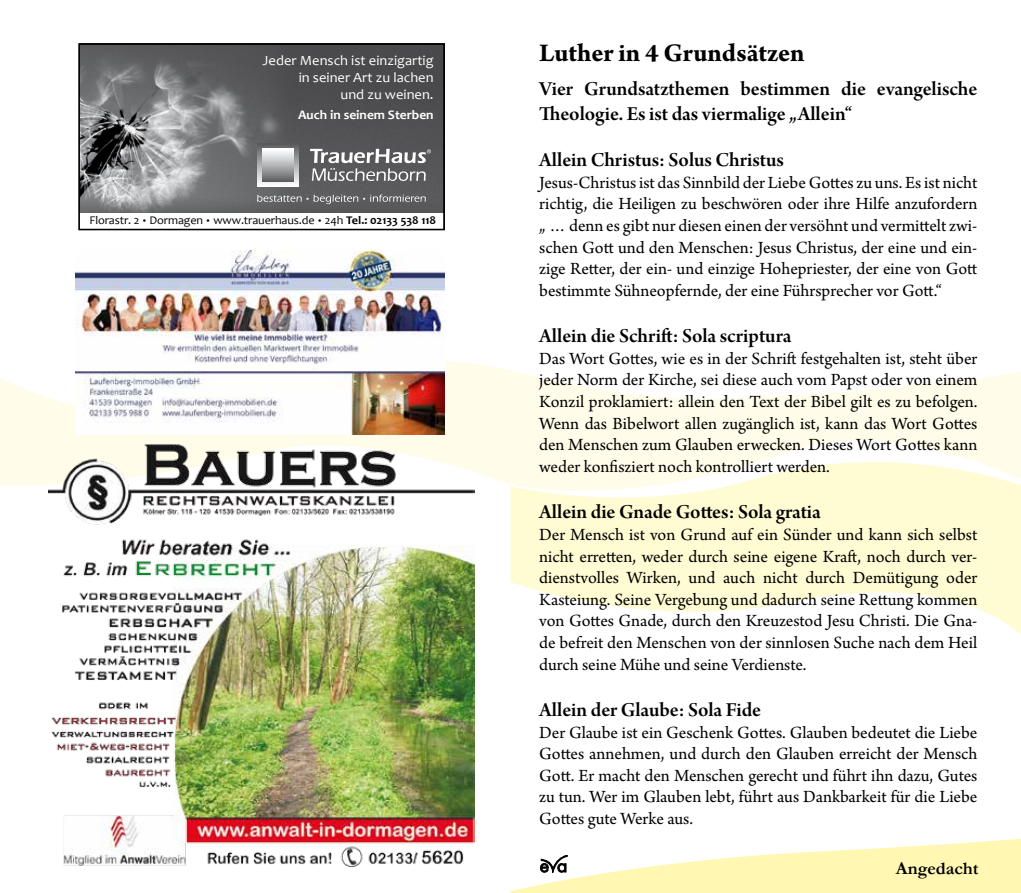
<style>
.page{position:relative;width:1021px;height:893px;background:#fff}
.page>*{position:absolute;margin:0;border:0;box-sizing:border-box;transform-origin:0 0}
.t1{font:700 27px "Arno Pro";color:#000}
.t2{font:21px/25.2px "Arno Pro Smbd Subhead";color:#000}
.t3{font:18px/21.6px "Arno Pro";color:#000;text-align:justify}
.t4{font:700 18px "Garamond";color:#000}
.t5{font:14.1px/16.8px "Candara";color:#fff;text-align:right;scale:1.04 1}
.t6{font:700 12.9px "Candara";color:#fff;scale:1.04 1}
.t7{font:11.85px "Candara";letter-spacing:-.01em;color:#000;scale:1.04 1}
.s1{font-size:7.8px}
.s2{font-weight:700}
</style>
<div class="page">
<svg style="left:0;top:361px;width:510px;height:133px;fill:#fffdea"></svg>
<svg style="left:510px;top:370px;width:510px;height:65px;fill:#fffdea"></svg>
<svg style="left:510px;top:435px;width:510px;height:198px;fill:#fffbd3"></svg>
<svg style="left:510px;top:839px;width:510px;height:54px"></svg>
<img style="left:49px;top:441px;width:425px;height:426px">
<img style="left:76px;top:250px;width:369px;height:184px">
<img style="left:81px;top:46px;width:361px;height:166px">
<svg style="left:257px;top:144px;width:41px;height:42px"></svg>
<div style="left:262px;top:149px;width:31px;height:32px;background:linear-gradient(to bottom,#fff,#696a6d)"></div>
<svg style="left:257px;top:195px;width:169px;height:9px"></svg>
<svg style="left:310px;top:149px;width:121px;height:32px"></svg>
<div style="left:78px;top:43px;width:367px;height:187px;border:2px solid #000"></div>
<p class="t5" style="left:262px;top:52px;width:166px">Jeder Mensch ist einzigartig in seiner Art zu lachen<br>und zu weinen.</p>
<p class="t6" style="left:298px;top:106px;width:132px">Auch in seinem Sterben</p>
<p class="t7" style="left:89px;top:213px;width:335px">Florastr. 2 <span class="s1">•</span> Dormagen <span class="s1">•</span> www.trauerhaus.de <span class="s1">•</span> 24h <span class="s2">Tel.: 02133 538 118</span></p>
<h1 class="t1" style="left:539px;top:37px;width:267px">Luther in 4 Grundsätzen</h1>
<p class="t2" style="left:539px;top:77px;width:439px">Vier Grundsatzthemen bestimmen die evangelische<br>Theologie. Es ist das viermalige „Allein“</p>
<p class="t2" style="left:539px;top:148px;width:246px">Allein Christus: Solus Christus</p>
<p class="t3" style="left:539px;top:173px;width:440px">Jesus-Christus ist das Sinnbild der Liebe Gottes zu uns. Es ist nicht richtig, die Heiligen zu beschwören oder ihre Hilfe anzufordern „ … denn es gibt nur diesen einen der versöhnt und vermittelt zwi&shy;schen Gott und den Menschen: Jesus Christus, der eine und ein&shy;zige Retter, der ein- und einzige Hohepriester, der eine von Gott bestimmte Sühneopfernde, der eine Führsprecher vor Gott.“</p>
<p class="t2" style="left:539px;top:325px;width:254px">Allein die Schrift: Sola scriptura</p>
<p class="t3" style="left:539px;top:349px;width:440px">Das Wort Gottes, wie es in der Schrift festgehalten ist, steht über jeder Norm der Kirche, sei diese auch vom Papst oder von einem Konzil proklamiert: allein den Text der Bibel gilt es zu befolgen.<br>Wenn das Bibelwort allen zugänglich ist, kann das Wort Gottes den Menschen zum Glauben erwecken. Dieses Wort Gottes kann weder konfisziert noch kontrolliert werden.</p>
<p class="t2" style="left:539px;top:501px;width:283px">Allein die Gnade Gottes: Sola gratia</p>
<p class="t3" style="left:539px;top:525px;width:440px">Der Mensch ist von Grund auf ein Sünder und kann sich selbst nicht erretten, weder durch seine eigene Kraft, noch durch ver&shy;dienstvolles Wirken, und auch nicht durch Demütigung oder Kasteiung. Seine Vergebung und dadurch seine Rettung kommen von Gottes Gnade, durch den Kreuzestod Jesu Christi. Die Gna&shy;de befreit den Menschen von der sinnlosen Suche nach dem Heil durch seine Mühe und seine Verdienste.</p>
<p class="t2" style="left:539px;top:698px;width:223px">Allein der Glaube: Sola Fide</p>
<p class="t3" style="left:539px;top:722px;width:439px">Der Glaube ist ein Geschenk Gottes. Glauben bedeutet die Liebe Gottes annehmen, und durch den Glauben erreicht der Mensch Gott. Er macht den Menschen gerecht und führt ihn dazu, Gutes zu tun. Wer im Glauben lebt, führt aus Dankbarkeit für die Liebe Gottes gute Werke aus.</p>
<p class="t4" style="left:895px;top:856px;width:84px">Angedacht</p>
</div>
